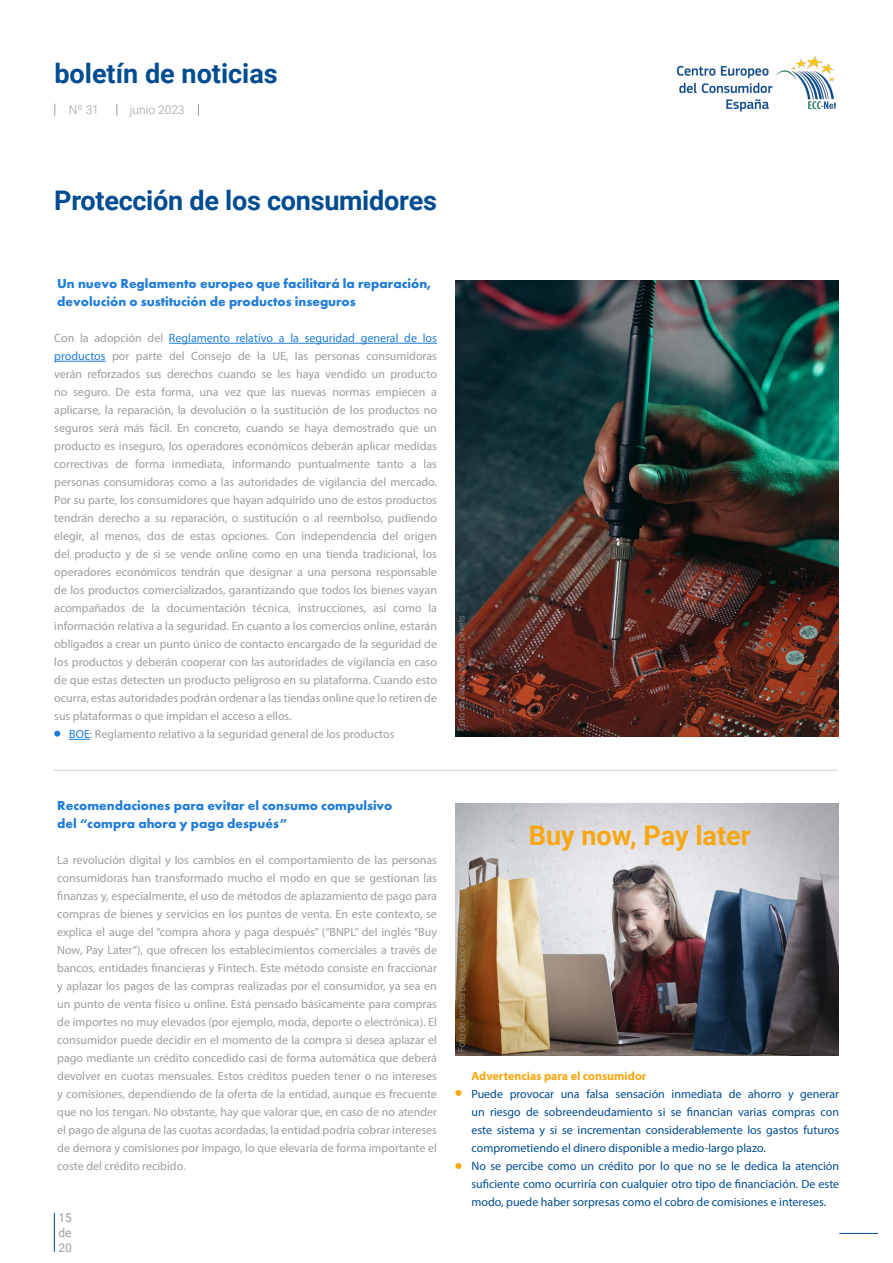
<style>
.page{position:relative;width:893px;height:1263px;background:#fff}
.page>*{position:absolute;margin:0;border:0;box-sizing:border-box;transform-origin:0 0}
.t1{font:700 27px "Roboto";letter-spacing:-.01em;color:#004c91}
.t2{font:700 27px "Roboto";color:#f7a711}
.t3{font:700 13.5px/18px "Futura PT";color:#207cd9}
.t4{font:12px/18px "Myriad Pro";color:#9d9d9d;text-align:justify}
.t5{font:12px/18px "Myriad Pro";color:#004c91}
.t6{font:12px "Myriad Pro";color:#207cd9}
.t7{font:700 12px "Myriad Pro";color:#f7a711}
.t8{font:300 12px "Roboto";color:#9d9d9d}
.t9{font:12px/15px "Roboto";color:#9d9d9d;text-align:justify}
.t10{font:300 9px "Roboto";color:#9d9d9d}
.s1{color:#9d9d9d}
.s2{color:#207cd9}
</style>
<div class="page">
<hr style="left:839px;top:1233px;width:39px;height:1px;background:#004c91">
<img style="left:676px;top:56px;width:159px;height:56px">
<svg style="left:54px;top:104px;width:1px;height:12px"></svg>
<svg style="left:116px;top:104px;width:1px;height:12px"></svg>
<svg style="left:198px;top:104px;width:1px;height:12px"></svg>
<hr style="left:54px;top:1213px;width:1px;height:39px;background:#004c91">
<hr style="left:169px;top:343px;width:268px;height:1px;background:#207cd9">
<hr style="left:54px;top:361px;width:52px;height:1px;background:#207cd9">
<svg style="left:69px;top:739px;width:21px;height:1px"></svg>
<svg style="left:54px;top:731px;width:6px;height:6px"></svg>
<img style="left:455px;top:280px;width:383px;height:457px">
<hr style="left:54px;top:770px;width:784px;height:1px;background:#d0d0d0">
<svg style="left:455px;top:1090px;width:6px;height:6px"></svg>
<svg style="left:455px;top:1163px;width:6px;height:6px"></svg>
<img style="left:455px;top:804px;width:384px;height:252px">
<h1 class="t1" style="left:54px;top:54px;width:225px">boletín de noticias</h1>
<p class="t8" style="left:69px;top:102px;width:32px">Nº 31</p>
<p class="t8" style="left:130px;top:101px;width:56px">junio 2023</p>
<h1 class="t1" style="left:54px;top:181px;width:384px">Protección de los consumidores</h1>
<p class="t3" style="left:57px;top:274px;width:376px">Un nuevo Reglamento europeo que facilitará la reparación, devolución o sustitución de productos inseguros</p>
<p class="t6" style="left:54px;top:331px;width:384px"><span class="s1">Con la adopción del</span> Reglamento relativo a la seguridad general de los</p>
<p class="t4" style="left:54px;top:347px;width:384px"><span class="s2">productos</span> por parte del Consejo de la UE, las personas consumidoras</p>
<p class="t4" style="left:54px;top:365px;width:384px">verán reforzados sus derechos cuando se les haya vendido un producto</p>
<p class="t4" style="left:54px;top:383px;width:384px">no seguro. De esta forma, una vez que las nuevas normas empiecen a</p>
<p class="t4" style="left:54px;top:401px;width:384px">aplicarse, la reparación, la devolución o la sustitución de los productos no</p>
<p class="t4" style="left:54px;top:419px;width:384px">seguros será más fácil. En concreto, cuando se haya demostrado que un</p>
<p class="t4" style="left:54px;top:437px;width:384px">producto es inseguro, los operadores económicos deberán aplicar medidas</p>
<p class="t4" style="left:54px;top:455px;width:384px">correctivas de forma inmediata, informando puntualmente tanto a las</p>
<p class="t4" style="left:54px;top:473px;width:384px">personas consumidoras como a las autoridades de vigilancia del mercado.</p>
<p class="t4" style="left:54px;top:491px;width:384px">Por su parte, los consumidores que hayan adquirido uno de estos productos</p>
<p class="t4" style="left:54px;top:509px;width:384px">tendrán derecho a su reparación, o sustitución o al reembolso, pudiendo</p>
<p class="t4" style="left:54px;top:527px;width:384px">elegir, al menos, dos de estas opciones. Con independencia del origen</p>
<p class="t4" style="left:54px;top:545px;width:384px">del producto y de si se vende online como en una tienda tradicional, los</p>
<p class="t4" style="left:54px;top:563px;width:384px">operadores económicos tendrán que designar a una persona responsable</p>
<p class="t4" style="left:54px;top:581px;width:384px">de los productos comercializados, garantizando que todos los bienes vayan</p>
<p class="t4" style="left:54px;top:599px;width:384px">acompañados de la documentación técnica, instrucciones, así como la</p>
<p class="t4" style="left:54px;top:617px;width:384px">información relativa a la seguridad. En cuanto a los comercios online, estarán</p>
<p class="t4" style="left:54px;top:635px;width:384px">obligados a crear un punto único de contacto encargado de la seguridad de</p>
<p class="t4" style="left:54px;top:653px;width:384px">los productos y deberán cooperar con las autoridades de vigilancia en caso</p>
<p class="t4" style="left:54px;top:671px;width:384px">de que estas detecten un producto peligroso en su plataforma. Cuando esto</p>
<p class="t4" style="left:54px;top:689px;width:384px">ocurra, estas autoridades podrán ordenar a las tiendas online que lo retiren de</p>
<p class="t4" style="left:54px;top:707px;width:239px">sus plataformas o que impidan el acceso a ellos.</p>
<p class="t4" style="left:69px;top:725px;width:327px"><span class="s2">BOE</span>: Reglamento relativo a la seguridad general de los productos</p>
<p class="t10" style="left:455px;top:731px;width:117px;rotate:-90deg">Foto de blaz erzetic en pexels</p>
<p class="t3" style="left:57px;top:796px;width:337px">Recomendaciones para evitar el consumo compulsivo del “compra ahora y paga después”</p>
<p class="t4" style="left:57px;top:851px;width:381px">La revolución digital y los cambios en el comportamiento de las personas consumidoras han transformado mucho el modo en que se gestionan las finanzas y, especialmente, el uso de métodos de aplazamiento de pago para compras de bienes y servicios en los puntos de venta. En este contexto, se explica el auge del “compra ahora y paga después” (“BNPL” del inglés “Buy Now, Pay Later”), que ofrecen los establecimientos comerciales a través de bancos, entidades financieras y Fintech. Este método consiste en fraccionar y aplazar los pagos de las compras realizadas por el consumidor, ya sea en un punto de venta físico u online. Está pensado básicamente para compras de importes no muy elevados (por ejemplo, moda, deporte o electrónica). El consumidor puede decidir en el momento de la compra si desea aplazar el pago mediante un crédito concedido casi de forma automática que deberá devolver en cuotas mensuales. Estos créditos pueden tener o no intereses y comisiones, dependiendo de la oferta de la entidad, aunque es frecuente que no los tengan. No obstante, hay que valorar que, en caso de no atender el pago de alguna de las cuotas acordadas, la entidad podría cobrar intereses de demora y comisiones por impago, lo que elevaría de forma importante el coste del crédito recibido.</p>
<p class="t9" style="left:58px;top:1209px;width:15px">15 de 20</p>
<p class="t10" style="left:455px;top:1052px;width:145px;rotate:-90deg">Foto de andrea piacquadio en pexels</p>
<h1 class="t2" style="left:529px;top:816px;width:223px">Buy now, Pay later</h1>
<p class="t7" style="left:471px;top:1068px;width:177px">Advertencias para el consumidor</p>
<p class="t5" style="left:471px;top:1085px;width:369px">Puede provocar una falsa sensación inmediata de ahorro y generar un riesgo de sobreendeudamiento si se financian varias compras con este sistema y si se incrementan considerablemente los gastos futuros comprometiendo el dinero disponible a medio-largo plazo.<br>No se percibe como un crédito por lo que no se le dedica la atención suficiente como ocurriría con cualquier otro tipo de financiación. De este modo, puede haber sorpresas como el cobro de comisiones e intereses.</p>
</div>
